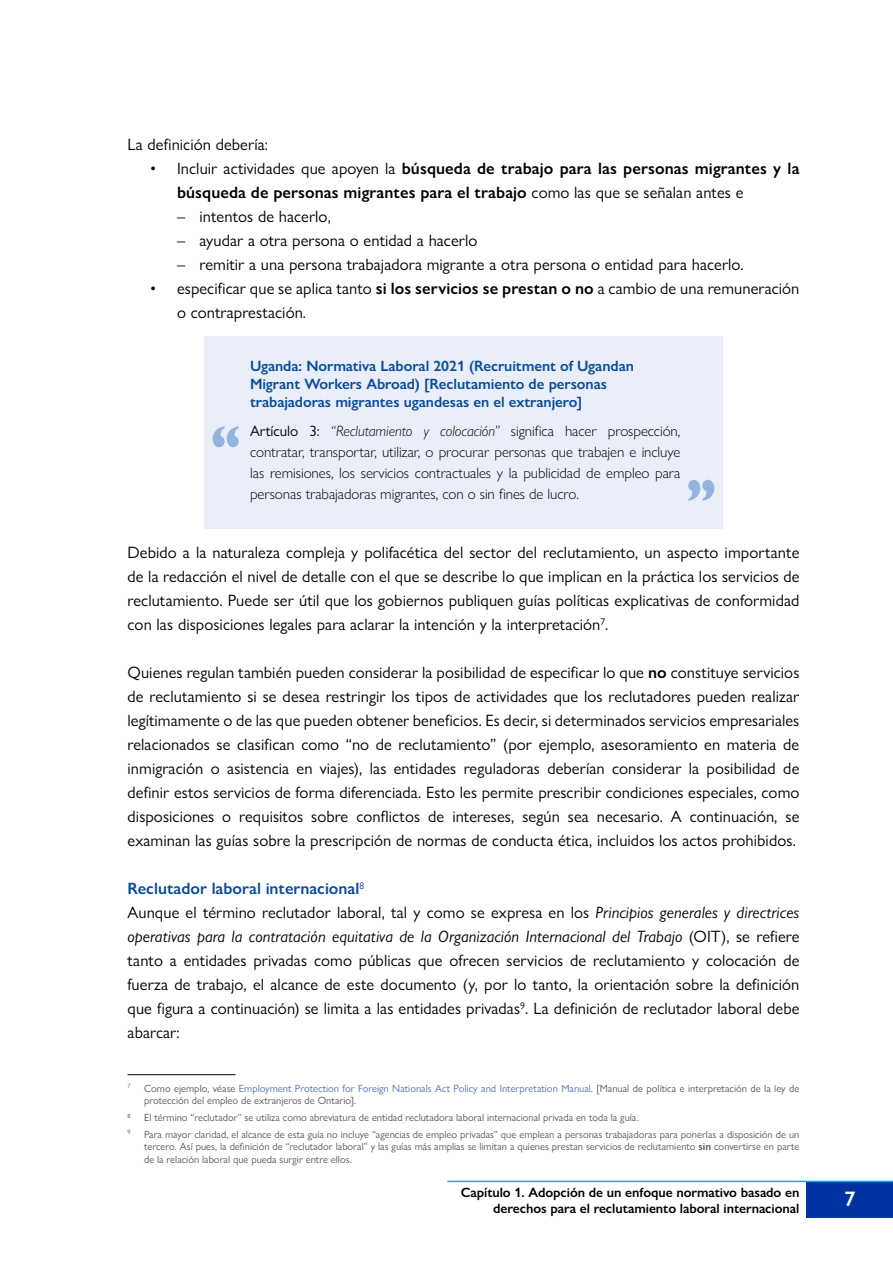
<style>
.page{position:relative;width:893px;height:1263px;background:#fff}
.page>*{position:absolute;margin:0;border:0;box-sizing:border-box;transform-origin:0 0}
.t1{font:600 21px "Gill Sans Nova";color:#fff}
.Body_text{font:16.5px/24px "Gill Sans Nova";letter-spacing:.005em;color:#000;text-align:justify}
.t2{font:600 16.5px/24px "Gill Sans Nova";letter-spacing:.005em;color:#000}
.Subhead_3{font:600 16.5px "Gill Sans Nova";color:#084b9a}
.Box_ARTICLE_body{font:300 15px/21px "Gill Sans Nova";letter-spacing:-.005em;color:#000;text-align:justify}
.Box_ARTICLE_head{font:600 15px/18px "Gill Sans Nova";letter-spacing:-.005em;color:#084b9a}
.t3{font:600 13.5px/16.2px "Gill Sans Nova";letter-spacing:-.005em;color:#000;text-align:right}
.Footnote{font:10.5px/12.6px "Gill Sans Nova";color:#58595b}
.Footnote-2{font:6.15px "Gill Sans Nova";color:#58595b}
.s1{font-weight:400}
.s2{font-weight:600}
.s3{font-style:italic}
.s4{color:#4f73ad}
</style>
<div class="page">
<div style="left:806px;top:1181px;width:87px;height:36px;background:#0033a1"></div>
<hr style="left:447px;top:1181px;width:446px;height:1px;background:#00aeef">
<div style="left:204px;top:336px;width:519px;height:192px;background:#e9eef8"></div>
<svg style="left:213px;top:426px;width:26px;height:21px"></svg>
<svg style="left:688px;top:480px;width:26px;height:21px"></svg>
<hr style="left:128px;top:1074px;width:108px;height:1px;background:#000">
<p class="Body_text" style="left:128px;top:132px;width:142px">La definición debería:</p>
<p class="t2" style="left:177px;top:156px;width:624px;text-indent:-27px"><span class="s1">• Incluir actividades que apoyen la</span> búsqueda de trabajo para las personas migrantes y la búsqueda de personas migrantes para el trabajo <span class="s1">como las que se señalan antes e</span></p>
<p class="Body_text" style="left:177px;top:204px;width:155px">– intentos de hacerlo,</p>
<p class="Body_text" style="left:177px;top:228px;width:302px">– ayudar a otra persona o entidad a hacerlo</p>
<p class="Body_text" style="left:177px;top:252px;width:568px">– remitir a una persona trabajadora migrante a otra persona o entidad para hacerlo.</p>
<p class="Body_text" style="left:177px;top:276px;width:624px;text-indent:-27px">• especificar que se aplica tanto <span class="s2">si los servicios se prestan o no</span> a cambio de una remuneración o contraprestación.</p>
<p class="Box_ARTICLE_head" style="left:250px;top:356px;width:385px">Uganda: Normativa Laboral 2021 (Recruitment of Ugandan<br>Migrant Workers Abroad) [Reclutamiento de personas trabajadoras migrantes ugandesas en el extranjero]</p>
<p class="Box_ARTICLE_body" style="left:250px;top:420px;width:432px"><span class="s1">Artículo 3:</span> <span class="s3">“Reclutamiento y colocación”</span> significa hacer prospección, contratar, transportar, utilizar, o procurar personas que trabajen e incluye las remisiones, los servicios contractuales y la publicidad de empleo para personas trabajadoras migrantes, con o sin fines de lucro.</p>
<p class="Body_text" style="left:128px;top:540px;width:673px">Debido a la naturaleza compleja y polifacética del sector del reclutamiento, un aspecto importante de la redacción el nivel de detalle con el que se describe lo que implican en la práctica los servicios de reclutamiento. Puede ser útil que los gobiernos publiquen guías políticas explicativas de conformidad con las disposiciones legales para aclarar la intención y la interpretación<sup>7</sup>.</p>
<p class="Body_text" style="left:128px;top:660px;width:673px">Quienes regulan también pueden considerar la posibilidad de especificar lo que <span class="s2">no</span> constituye servicios de reclutamiento si se desea restringir los tipos de actividades que los reclutadores pueden realizar legítimamente o de las que pueden obtener beneficios. Es decir, si determinados servicios empresariales relacionados se clasifican como “no de reclutamiento” (por ejemplo, asesoramiento en materia de inmigración o asistencia en viajes), las entidades reguladoras deberían considerar la posibilidad de definir estos servicios de forma diferenciada. Esto les permite prescribir condiciones especiales, como disposiciones o requisitos sobre conflictos de intereses, según sea necesario. A continuación, se examinan las guías sobre la prescripción de normas de conducta ética, incluidos los actos prohibidos.</p>
<p class="Subhead_3" style="left:128px;top:878px;width:238px">Reclutador laboral internacional<sup>8</sup></p>
<p class="Body_text" style="left:128px;top:900px;width:673px">Aunque el término reclutador laboral, tal y como se expresa en los <span class="s3">Principios generales y directrices operativas para la contratación equitativa de la Organización Internacional del Trabajo</span> (OIT), se refiere tanto a entidades privadas como públicas que ofrecen servicios de reclutamiento y colocación de fuerza de trabajo, el alcance de este documento (y, por lo tanto, la orientación sobre la definición que figura a continuación) se limita a las entidades privadas<sup>9</sup>. La definición de reclutador laboral debe abarcar:</p>
<p class="Footnote-2" style="left:128px;top:1082px;width:5px">7</p>
<p class="Footnote" style="left:144px;top:1081px;width:657px">Como ejemplo, véase <span class="s4">Employment Protection for Foreign Nationals Act Policy and Interpretation Manual</span>. [Manual de política e interpretación de la ley de protección del empleo de extranjeros de Ontario].</p>
<p class="Footnote-2" style="left:128px;top:1112px;width:5px">8</p>
<p class="Footnote" style="left:144px;top:1111px;width:496px">El término “reclutador” se utiliza como abreviatura de entidad reclutadora laboral internacional privada en toda la guía.</p>
<p class="Footnote-2" style="left:128px;top:1128px;width:5px">9</p>
<p class="Footnote" style="left:144px;top:1128px;width:657px;text-align:justify">Para mayor claridad, el alcance de esta guía no incluye “agencias de empleo privadas” que emplean a personas trabajadoras para ponerlas a disposición de un tercero. Así pues, la definición de “reclutador laboral” y las guías más amplias se limitan a quienes prestan servicios de reclutamiento <span class="s2">sin</span> convertirse en parte de la relación laboral que pueda surgir entre ellos.</p>
<p class="t3" style="left:461px;top:1184px;width:340px">Capítulo 1. Adopción de un enfoque normativo basado en derechos para el reclutamiento laboral internacional</p>
<p class="t1" style="left:844px;top:1186px;width:13px">7</p>
</div>
